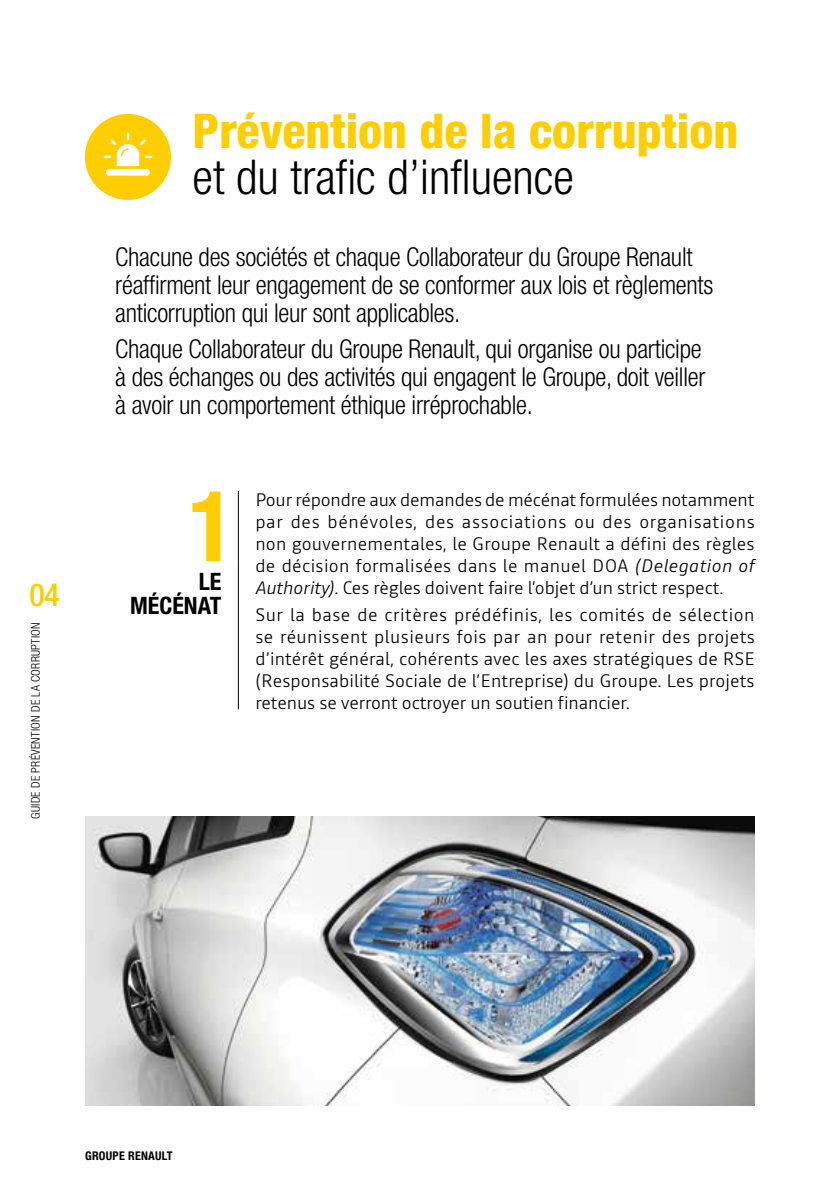
<style>
.page{position:relative;width:840px;height:1191px;background:#fff}
.page>*{position:absolute;margin:0;border:0;box-sizing:border-box;transform-origin:0 0}
.t1{font:700 condensed 98.2px "Helvetica Neue LT Std";color:#ffce00}
.t2{font:800 condensed 48px "Helvetica Neue LT Std";color:#ffce00}
.t3{font:300 condensed 48px "Helvetica Neue LT Std";color:#000}
.t4{font:500 condensed 31.8px "Helvetica Neue LT Std";color:#ffce00}
.t5{font:300 condensed 26px/28px "Helvetica Neue LT Std";letter-spacing:-.01em;color:#000}
.t6{font:700 condensed 24px/24px "Helvetica Neue LT Std";color:#000;text-align:right}
.t7{font:300 18px/22px "Read";letter-spacing:-.005em;color:#000;text-align:justify}
.t8{font:300 condensed 12px "Helvetica Neue LT Std";letter-spacing:.02em;color:#000}
.t9{font:700 condensed 12px "Helvetica Neue LT Std";letter-spacing:.02em;color:#000}
.s1{font-style:italic}
</style>
<div class="page">
<div style="left:85px;top:114px;width:86px;height:86px;background:#ffce00;border-radius:50%"></div>
<svg style="left:104px;top:133px;width:48px;height:43px"></svg>
<hr style="left:238px;top:491px;width:1px;height:70px;background:#000">
<hr style="left:238px;top:561px;width:1px;height:148px;background:#000">
<img style="left:85px;top:816px;width:669px;height:290px">
<h3 class="t4" style="left:29px;top:576px;width:32px">04</h3>
<p class="t8" style="left:29px;top:819px;width:198px;rotate:-90deg">GUIDE DE PRÉVENTION DE LA CORRUPTION</p>
<h2 class="t2" style="left:192px;top:101px;width:547px">Prévention de la corruption</h2>
<h2 class="t3" style="left:192px;top:149px;width:382px">et du trafic d’influence</h2>
<h3 class="t5" style="left:115px;top:243px;width:599px">Chacune des sociétés et chaque Collaborateur du Groupe Renault réaffirment leur engagement de se conformer aux lois et règlements anticorruption qui leur sont applicables.</h3>
<h3 class="t5" style="left:115px;top:334px;width:591px">Chaque Collaborateur du Groupe Renault, qui organise ou participe à des échanges ou des activités qui engagent le Groupe, doit veiller à avoir un comportement éthique irréprochable.</h3>
<h1 class="t1" style="left:188px;top:467px;width:49px">1</h1>
<p class="t7" style="left:255px;top:488px;width:501px">Pour répondre aux demandes de mécénat formulées notamment par des bénévoles, des associations ou des organisations non gouvernementales, le Groupe Renault a défini des règles de décision formalisées dans le manuel DOA <span class="s1">(Delegation of Authority)</span>. Ces règles doivent faire l’objet d’un strict respect.</p>
<p class="t7" style="left:255px;top:604px;width:501px">Sur la base de critères prédéfinis, les comités de sélection se réunissent plusieurs fois par an pour retenir des projets d’intérêt général, cohérents avec les axes stratégiques de RSE (Responsabilité Sociale de l’Entreprise) du Groupe. Les projets retenus se verront octroyer un soutien financier.</p>
<h3 class="t6" style="left:130px;top:569px;width:93px">LE<br>MÉCÉNAT</h3>
<p class="t9" style="left:85px;top:1148px;width:89px">GROUPE RENAULT</p>
</div>
